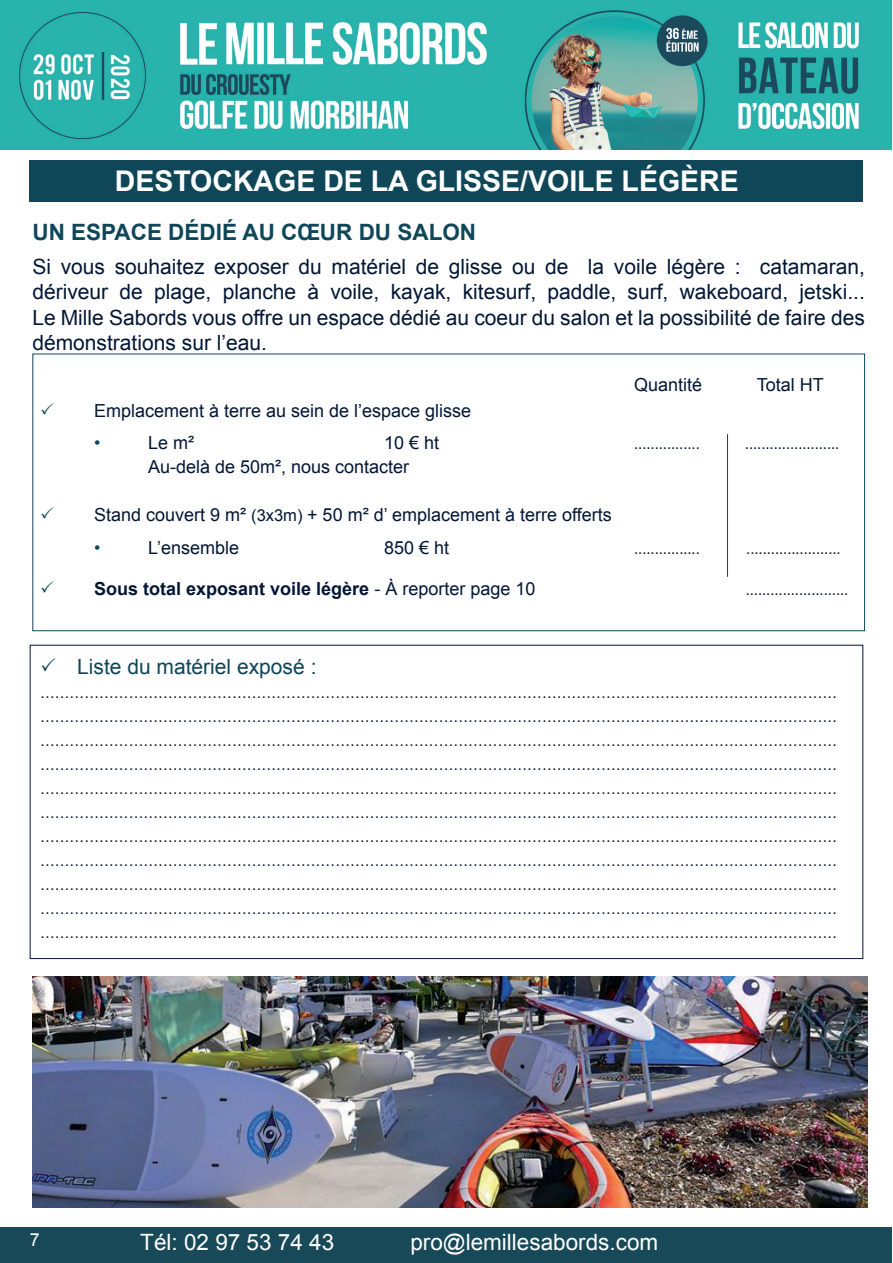
<style>
.page{position:relative;width:893px;height:1263px;background:#fff}
.page>*{position:absolute;margin:0;border:0;box-sizing:border-box;transform-origin:0 0}
.t1{font:700 28.5px "Arial";color:#fff}
.t2{font:22.5px "Arial";color:#fff}
.t3{font:700 22.5px "Arial";color:#0f4759}
.t4{font:21px/25.2px "Arial";color:#031735;text-align:justify}
.t5{font:21px "Arial";color:#0f4759}
.t6{font:18px/24px "Arial Narrow";color:#031735;text-align:justify}
.t7{font:18px/32.5px "Arial";color:#031735}
.t8{font:700 18px "Arial";color:#031735}
.t9{font:18px "Arial";color:#fff}
.t10{font:18px "Arial";color:#0f4759}
.s1{font-size:16.5px}
.s2{color:#0f4759}
.s3{font-weight:400}
</style>
<div class="page">
<div style="left:0;top:1227px;width:892px;height:36px;background:#184959"></div>
<img style="left:0;top:0;width:892px;height:150px">
<div style="left:30px;top:160px;width:833px;height:41px;background:#0f4759"></div>
<img style="left:32px;top:976px;width:835px;height:231px">
<hr style="left:727px;top:434px;width:1px;height:143px;background:#0f4759">
<h1 class="t1" style="left:115px;top:162px;width:625px">DESTOCKAGE DE LA GLISSE/VOILE LÉGÈRE</h1>
<p class="t3" style="left:32px;top:217px;width:445px">UN ESPACE DÉDIÉ AU CŒUR DU SALON</p>
<p class="t4" style="left:32px;top:254px;width:834px">Si vous souhaitez exposer du matériel de glisse ou de la voile légère : catamaran, dériveur de plage, planche à voile, kayak, kitesurf, paddle, surf, wakeboard, jetski...<br>Le Mille Sabords vous offre un espace dédié au coeur du salon et la possibilité de faire des démonstrations sur l’eau.</p>
<p class="t7" style="left:634px;top:369px;width:70px">Quantité</p>
<p class="t7" style="left:757px;top:369px;width:69px">Total HT</p>
<p class="t7" style="left:94px;top:394px;width:379px">Emplacement à terre au sein de l’espace glisse</p>
<p class="t10" style="left:94px;top:431px;width:8px">•</p>
<p class="t7" style="left:148px;top:427px;width:48px">Le m²</p>
<p class="t7" style="left:384px;top:427px;width:57px">10 € ht</p>
<p class="t6" style="left:634px;top:430px;width:67px">................</p>
<p class="t6" style="left:745px;top:430px;width:96px">.......................</p>
<p class="t7" style="left:148px;top:451px;width:263px">Au-delà de 50m², nous contacter</p>
<p class="t7" style="left:94px;top:499px;width:519px">Stand couvert 9 m² <span class="s1">(3x3m)</span> + 50 m² d’ emplacement à terre offerts <span class="s2">•</span></p>
<p class="t7" style="left:148px;top:531px;width:93px">L’ensemble</p>
<p class="t7" style="left:384px;top:531px;width:67px">850 € ht</p>
<p class="t6" style="left:634px;top:535px;width:67px">................</p>
<p class="t6" style="left:746px;top:535px;width:96px">.......................</p>
<p class="t8" style="left:94px;top:577px;width:443px">Sous total exposant voile légère <span class="s3">- À reporter page 10</span></p>
<p class="t6" style="left:746px;top:576px;width:104px">.........................</p>
<p class="t5" style="left:77px;top:653px;width:241px">Liste du matériel exposé :</p>
<p class="t6" style="left:40px;top:679px;width:799px">……………………………………………………………………………………………………………………………………………… ……………………………………………………………………………………………………………………………………………… ……………………………………………………………………………………………………………………………………………… ……………………………………………………………………………………………………………………………………………… ……………………………………………………………………………………………………………………………………………… ……………………………………………………………………………………………………………………………………………… ……………………………………………………………………………………………………………………………………………… ……………………………………………………………………………………………………………………………………………… ……………………………………………………………………………………………………………………………………………… ……………………………………………………………………………………………………………………………………………… ………………………………………………………………………………………………………………………………………………</p>
<p class="t9" style="left:30px;top:1228px;width:12px">7</p>
<p class="t2" style="left:140px;top:1227px;width:195px">Tél: 02 97 53 74 43</p>
<p class="t2" style="left:410px;top:1227px;width:249px">pro@lemillesabords.com</p>
</div>
